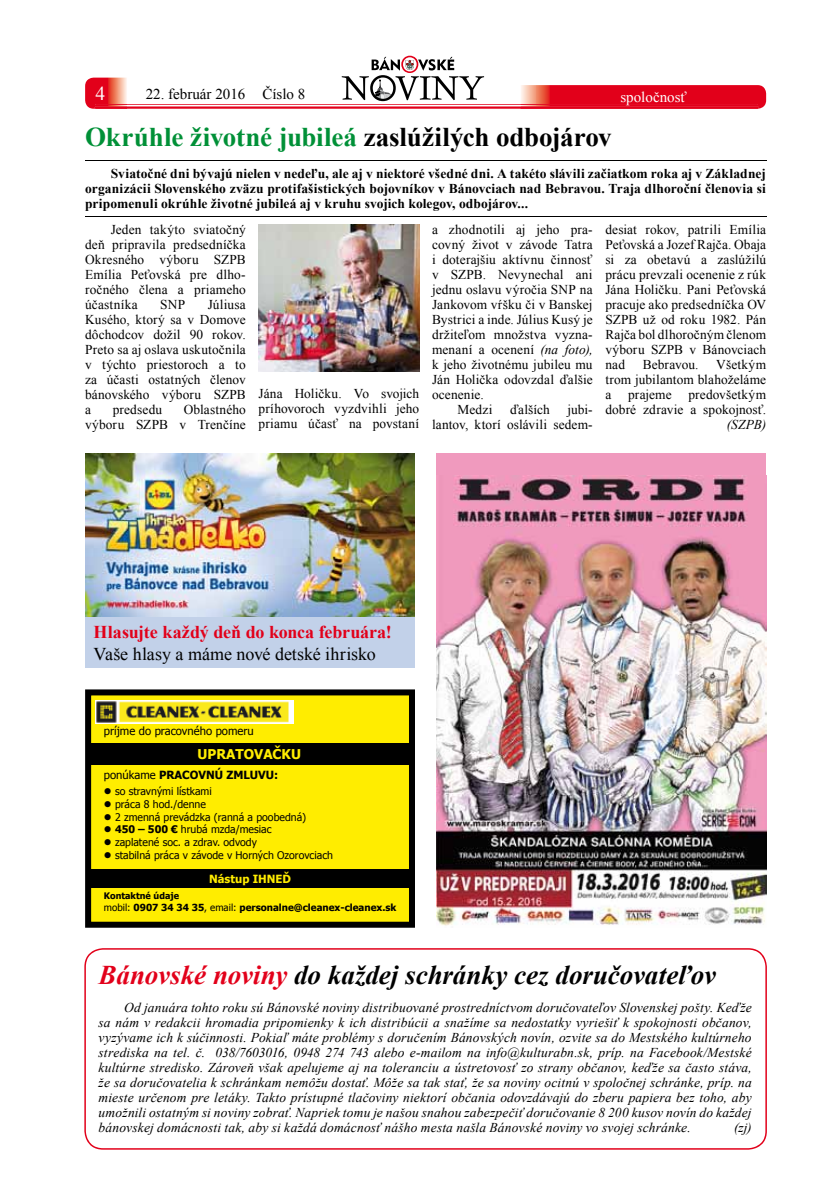
<style>
.page{position:relative;width:830px;height:1200px;background:#fff}
.page>*{position:absolute;margin:0;border:0;box-sizing:border-box;transform-origin:0 0}
.t1{font:italic 700 27px "Times New Roman";color:#000}
.t2{font:700 27px "Times New Roman";letter-spacing:-.005em;color:#009037}
.t3{font:19.5px "Times New Roman";color:#fff}
.t4{font:700 18px "Times New Roman";letter-spacing:-.005em;color:#e2001a}
.t5{font:18px "Times New Roman";letter-spacing:-.005em;color:#000}
.t6{font:15px "Times New Roman";color:#000}
.t7{font:15px "Times New Roman";color:#fff}
.t8{font:13.5px/15px "Times New Roman";letter-spacing:.01em;color:#000;text-align:justify}
.t9{font:italic 13.5px/15px "Times New Roman";letter-spacing:.01em;color:#000;text-align:justify}
.t10{font:700 13.5px/15px "Times New Roman";letter-spacing:.005em;color:#000;text-align:justify}
.t11{font:700 13.5px "Tahoma";color:#ffed00}
.t12{font:11.25px "Tahoma";color:#000}
.t13{font:700 11.25px "Tahoma";color:#000}
.t14{font:700 11.25px "Tahoma";color:#ffed00}
.t15{font:10.5px "Tahoma";color:#000}
.t16{font:700 9.75px "Tahoma";color:#000}
.t17{font:700 9px "Tahoma";color:#000}
.s1{color:#000}
.s2{font-style:italic}
.s3{font-weight:400}
.s4{font-weight:700}
.s5{color:#e2001a}
</style>
<div class="page">
<hr style="left:95px;top:104px;width:662px;height:1px;background:#e2001a">
<hr style="left:95px;top:106px;width:663px;height:3px;background:#e2001a">
<svg style="left:341px;top:56px;width:143px;height:45px"></svg>
<svg style="left:520px;top:85px;width:245px;height:24px;background:#e31328"></svg>
<svg style="left:85px;top:78px;width:42px;height:31px"></svg>
<hr style="left:85px;top:160px;width:680px;height:1px;background:#000">
<hr style="left:85px;top:216px;width:680px;height:1px;background:#000">
<svg style="left:84px;top:948px;width:682px;height:201px"></svg>
<svg style="left:85px;top:689px;width:330px;height:238px;background:#e2d201"></svg>
<img style="left:96px;top:700px;width:198px;height:23px">
<div style="left:89px;top:868px;width:322px;height:19px;background:#000"></div>
<div style="left:89px;top:743px;width:320px;height:21px;background:#000"></div>
<img style="left:85px;top:453px;width:330px;height:164px">
<div style="left:85px;top:617px;width:330px;height:51px;background:#c2d1e9"></div>
<div style="left:436px;top:453px;width:329px;height:48px;background:#f09abe"></div>
<img style="left:436px;top:475px;width:329px;height:451px">
<img style="left:258px;top:225px;width:161px;height:147px">
<h2 class="t3" style="left:95px;top:80px;width:11px">4</h2>
<p class="t6" style="left:146px;top:84px;width:161px">22. február 2016 Číslo 8</p>
<p class="t7" style="left:620px;top:87px;width:68px">spoločnosť</p>
<h1 class="t2" style="left:85px;top:118px;width:528px">Okrúhle životné jubileá <span class="s1">zaslúžilých odbojárov</span></h1>
<p class="t10" style="left:85px;top:165px;width:682px;text-indent:26px">Sviatočné dni bývajú nielen v nedeľu, ale aj v niektoré všedné dni. A takéto slávili začiatkom roka aj v Základnej organizácii Slovenského zväzu protifašistických bojovníkov v Bánovciach nad Bebravou. Traja dlhoroční členovia si pripomenuli okrúhle životné jubileá aj v kruhu svojich kolegov, odbojárov...</p>
<p class="t8" style="left:85px;top:222px;width:162px;text-indent:26px">Jeden takýto sviatočný deň pripravila predsedníčka Okresného výboru SZPB Emília Peťovská pre dlho&shy;ročného člena a priameho účastníka</p>
<p class="t8" style="left:85px;top:297px;width:162px;text-indent:123px">Júliusa Kusého, ktorý sa v Domove dôchodcov dožil 90 rokov.<br>Preto sa aj oslava uskutočnila v týchto priestoroch a to za účasti ostatných členov bánovského výboru SZPB a</p>
<p class="t8" style="left:160px;top:297px;width:27px">SNP</p>
<p class="t8" style="left:85px;top:402px;width:162px;text-align:right">Oblastného<br>výboru SZPB v Trenčíne</p>
<p class="t8" style="left:113px;top:402px;width:51px">predsedu</p>
<p class="t8" style="left:258px;top:386px;width:162px">Jána Holičku. Vo svojich príhovoroch vyzdvihli jeho priamu účasť na povstaní</p>
<p class="t8" style="left:432px;top:222px;width:162px">a zhodnotili aj jeho pra-</p>
<p class="t8" style="left:432px;top:237px;width:162px">covný život v závode Tatra</p>
<p class="t8" style="left:432px;top:252px;width:162px">i doterajšiu aktívnu činnosť</p>
<p class="t8" style="left:432px;top:267px;width:162px">v SZPB. Nevynechal ani</p>
<p class="t8" style="left:432px;top:282px;width:162px">jednu oslavu výročia SNP na</p>
<p class="t8" style="left:432px;top:297px;width:162px">Jankovom vŕšku či v Banskej</p>
<p class="t8" style="left:432px;top:312px;width:162px">Bystrici a inde. Július Kusý je</p>
<p class="t8" style="left:432px;top:327px;width:162px">držiteľom množstva vyzna-</p>
<p class="t8" style="left:432px;top:342px;width:162px">menaní a ocenení <span class="s2">(na foto),</span></p>
<p class="t8" style="left:432px;top:357px;width:162px">k jeho životnému jubileu mu</p>
<p class="t8" style="left:432px;top:372px;width:162px">Ján Holička odovzdal ďalšie</p>
<p class="t8" style="left:432px;top:387px;width:53px">ocenenie.</p>
<p class="t8" style="left:457px;top:402px;width:36px">Medzi</p>
<p class="t8" style="left:510px;top:402px;width:41px">ďalších</p>
<p class="t8" style="left:432px;top:402px;width:162px;text-align:right">jubi-<br>lantov, ktorí oslávili sedem-</p>
<p class="t8" style="left:605px;top:222px;width:162px">desiat rokov, patrili Emília Peťovská a Jozef Rajča. Obaja si za obetavú a zaslúžilú prácu prevzali ocenenie z rúk Jána Holičku. Pani Peťovská pracuje ako predsedníčka OV SZPB už od roku 1982. Pán Rajča bol dlhoročným členom výboru SZPB v Bánovciach nad</p>
<p class="t8" style="left:605px;top:357px;width:162px;text-indent:111px">Všetkým trom jubilantom blahoželáme a prajeme predovšetkým dobré zdravie a spokojnosť.</p>
<p class="t9" style="left:726px;top:417px;width:41px">(SZPB)</p>
<p class="t8" style="left:642px;top:357px;width:57px">Bebravou.</p>
<h3 class="t4" style="left:94px;top:619px;width:299px">Hlasujte každý deň do konca februára!</h3>
<h3 class="t5" style="left:94px;top:641px;width:283px">Vaše hlasy a máme nové detské ihrisko</h3>
<p class="t12" style="left:104px;top:722px;width:151px">príjme do pracovného pomeru</p>
<p class="t13" style="left:104px;top:766px;width:176px"><span class="s3">ponúkame</span> PRACOVNÚ ZMLUVU:</p>
<p class="t15" style="left:104px;top:784px;width:109px">● so stravnými lístkami</p>
<p class="t15" style="left:104px;top:797px;width:104px">● práca 8 hod./denne</p>
<p class="t15" style="left:104px;top:809px;width:204px">● 2 zmenná prevádzka (ranná a poobedná)</p>
<p class="t15" style="left:104px;top:822px;width:169px">● <span class="s4">450 – 500 €</span> hrubá mzda/mesiac</p>
<p class="t15" style="left:104px;top:834px;width:154px">● zaplatené soc. a zdrav. odvody</p>
<p class="t15" style="left:104px;top:847px;width:230px">● stabilná práca v závode v Horných Ozorovciach</p>
<p class="t17" style="left:104px;top:889px;width:77px">Kontaktné údaje</p>
<p class="t16" style="left:104px;top:900px;width:294px"><span class="s3">mobil:</span> 0907 34 34 35<span class="s3">, email:</span> personalne@cleanex-cleanex.sk</p>
<p class="t11" style="left:197px;top:744px;width:105px">UPRATOVAČKU</p>
<p class="t14" style="left:209px;top:870px;width:83px">Nástup IHNEĎ</p>
<h1 class="t1" style="left:99px;top:956px;width:618px"><span class="s5">Bánovské noviny</span> do každej schránky cez doručovateľov</h1>
<p class="t9" style="left:99px;top:999px;width:654px;text-indent:26px">Od januára tohto roku sú Bánovské noviny distribuované prostredníctvom doručovateľov Slovenskej pošty. Keďže sa nám v redakcii hromadia pripomienky k ich distribúcii a snažíme sa nedostatky vyriešiť k spokojnosti občanov, vyzývame ich k súčinnosti. Pokiaľ máte problémy s doručením Bánovských novín, ozvite sa do Mestského kultúrneho strediska na tel. č. 038/7603016, 0948 274 743 alebo e-mailom na info@kulturabn.sk, príp. na Facebook/Mestské kultúrne stredisko. Zároveň však apelujeme aj na toleranciu a ústretovosť zo strany občanov, keďže sa často stáva, že sa doručovatelia k schránkam nemôžu dostať. Môže sa tak stať, že sa noviny ocitnú v spoločnej schránke, príp. na mieste určenom pre letáky. Takto prístupné tlačoviny niektorí občania odovzdávajú do zberu papiera bez toho, aby umožnili ostatným si noviny zobrať. Napriek tomu je našou snahou zabezpečiť doručovanie 8 200 kusov novín do každej bánovskej domácnosti tak, aby si každá domácnosť nášho mesta našla Bánovské noviny vo svojej schránke.</p>
<p class="t9" style="left:734px;top:1119px;width:19px">(zj)</p>
</div>
